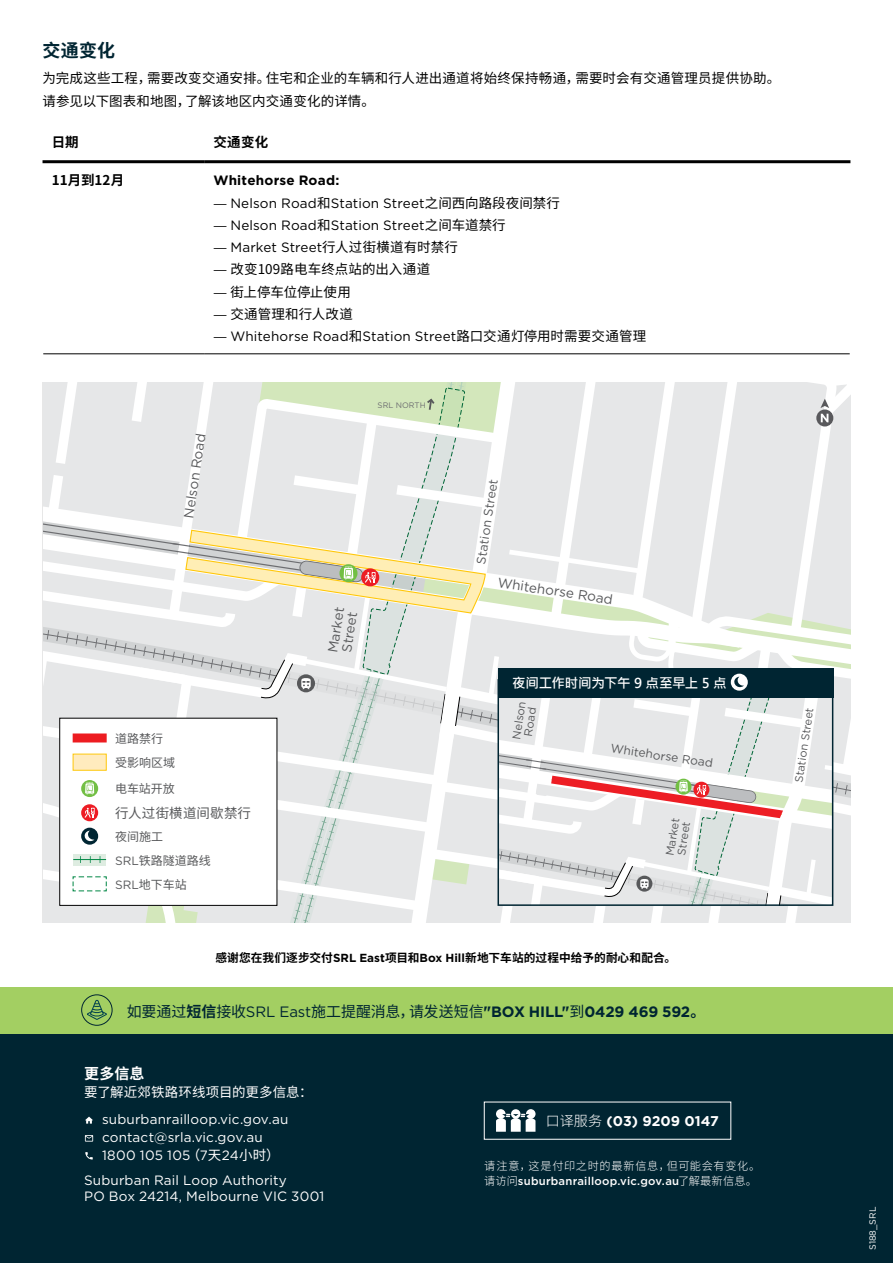
<style>
.page{position:relative;width:893px;height:1263px;background:#fff}
.page>*{position:absolute;margin:0;border:0;box-sizing:border-box;transform-origin:0 0}
.t1{font:700 18px "Noto Sans CJ Ksc";color:#002532}
.t2{font:15px "Noto Sans CJ Ksc";letter-spacing:-.01em;color:#002532}
.t3{font:700 15px "Noto Sans CJ Ksc";color:#fff}
.t4{font:700 14.1px "Gotham";color:#fff}
.t5{font:13.5px "Gotham";letter-spacing:.005em;color:#000}
.t6{font:13.5px/18px "Gotham";letter-spacing:.01em;color:#fff}
.t7{font:13.5px/22.2px "Noto Sans CJ Ksc";letter-spacing:.01em;color:#000}
.t8{font:13.5px/13.5px "Gotham";color:#58595b}
.t9{font:13.5px "Noto Sans CJ Ksc";color:#fff}
.t10{font:700 13.5px "Microsoft Jheng Hei";letter-spacing:-.02em;color:#fff}
.t11{font:700 13.5px "Gotham";letter-spacing:.015em;color:#000}
.t12{font:700 13.5px "Noto Sans CJ Ksc";letter-spacing:.015em;color:#000}
.t13{font:13.5px "Noto Sans CJ Ksc";letter-spacing:.015em;color:#58595b}
.t14{font:13.5px "Noto Sans CJ Ksc";letter-spacing:-.015em;color:#000}
.t15{font:12.6px "Gotham";color:#58595b}
.t16{font:12px/24.5px "Noto Sans CJ Ksc";color:#58595b}
.t17{font:12px "Gotham";color:#58595b}
.t18{font:700 11.7px "Noto Sans CJ Ksc";letter-spacing:.005em;color:#000}
.t19{font:500 11.25px "Gotham";letter-spacing:.02em;color:#fff}
.t20{font:300 11.25px "Noto Sans CJ Ksc";letter-spacing:.065em;color:#fff}
.t21{font:11.25px/11.2px "Gotham";color:#58595b;text-align:center}
.t22{font:11.1px "Gotham";color:#58595b}
.t23{font:9px "Gotham";color:#fff}
.t24{font:7.95px "Gotham";color:#6d6e71}
.s1{font-family:"Myriad Pro"}
.s2{font-family:"Noto Sans CJ Ksc"}
.s3{font-family:"Gotham"}
.s4{font-weight:700}
.s5{font-family:"Gotham";font-weight:700}
.s6{font-family:"Noto Sans CJ Ksc";font-weight:300}
</style>
<div class="page">
<svg style="left:43px;top:383px;width:807px;height:540px"></svg>
<hr style="left:43px;top:160px;width:162px;height:3px;background:#000">
<hr style="left:205px;top:160px;width:645px;height:3px;background:#000">
<hr style="left:43px;top:353px;width:162px;height:1px;background:#000">
<hr style="left:205px;top:353px;width:645px;height:1px;background:#000">
<div style="left:0;top:1034px;width:893px;height:229px;background:#002532"></div>
<svg style="left:85px;top:1116px;width:8px;height:7px"></svg>
<svg style="left:85px;top:1135px;width:8px;height:6px"></svg>
<svg style="left:85px;top:1152px;width:8px;height:7px"></svg>
<div style="left:0;top:987px;width:893px;height:47px;background:#a3cf62"></div>
<svg style="left:87px;top:1000px;width:20px;height:20px"></svg>
<div style="left:81px;top:994px;width:32px;height:32px;border:1px solid #002532;border-radius:50%"></div>
<svg style="left:496px;top:1109px;width:40px;height:23px"></svg>
<h1 class="t1" style="left:43px;top:40px;width:74px">交通变化</h1>
<p class="t7" style="left:43px;top:68px;width:739px">为完成这些工程，需要改变交通安排。住宅和企业的车辆和行人进出通道将始终保持畅通，需要时会有交通管理员提供协助。请参见以下图表和地图，了解该地区内交通变化的详情。</p>
<p class="t12" style="left:52px;top:134px;width:28px">日期</p>
<p class="t12" style="left:213px;top:134px;width:57px">交通变化</p>
<p class="t12" style="left:52px;top:173px;width:74px">11月到12月</p>
<p class="t11" style="left:213px;top:172px;width:128px">Whitehorse Road:</p>
<p class="t5" style="left:213px;top:194px;width:348px"><span class="s1">—</span> Nelson Road<span class="s2">和</span>Station Street<span class="s2">之间西向路段夜间禁行</span></p>
<p class="t5" style="left:213px;top:216px;width:294px"><span class="s1">—</span> Nelson Road<span class="s2">和</span>Station Street<span class="s2">之间车道禁行</span></p>
<p class="t5" style="left:213px;top:239px;width:246px"><span class="s1">—</span> Market Street<span class="s2">行人过街横道有时禁行</span></p>
<p class="t7" style="left:213px;top:258px;width:218px"><span class="s1">—</span> 改变109路电车终点站的出入通道</p>
<p class="t14" style="left:213px;top:284px;width:139px"><span class="s1">—</span> 街上停车位停止使用</p>
<p class="t7" style="left:213px;top:303px;width:141px"><span class="s1">—</span> 交通管理和行人改道</p>
<p class="t5" style="left:213px;top:328px;width:434px"><span class="s1">—</span> Whitehorse Road<span class="s2">和</span>Station Street<span class="s2">路口交通灯停用时需要交通管理</span></p>
<p class="t8" style="left:181px;top:517px;width:87px;rotate:-81deg">Nelson Road</p>
<p class="t16" style="left:115px;top:726px;width:61px">道路禁行受影响区域</p>
<p class="t16" style="left:115px;top:777px;width:61px">电车站开放</p>
<p class="t13" style="left:115px;top:805px;width:137px">行人过街横道间歇禁行</p>
<p class="t16" style="left:115px;top:824px;width:97px">夜间施工<br><span class="s3">SRL</span>铁路隧道路线</p>
<p class="t16" style="left:115px;top:872px;width:73px"><span class="s3">SRL</span>地下车站</p>
<p class="t24" style="left:378px;top:400px;width:50px">SRL NORTH</p>
<p class="t8" style="left:326px;top:651px;width:47px;rotate:-81deg">Market<br>Street</p>
<p class="t15" style="left:472px;top:563px;width:87px;rotate:-81deg">Station Street</p>
<p class="t8" style="left:499px;top:575px;width:118px;rotate:9deg">Whitehorse Road</p>
<p class="t10" style="left:512px;top:674px;width:216px">夜间工作时间为下午 9 点至早上 5 点</p>
<p class="t21" style="left:510px;top:738px;width:40px;rotate:-81deg">Nelson<br>Road</p>
<p class="t17" style="left:612px;top:741px;width:105px;rotate:8deg">Whitehorse Road</p>
<p class="t21" style="left:664px;top:855px;width:40px;text-align:left;rotate:-81deg">Market<br>Street</p>
<p class="t22" style="left:792px;top:782px;width:78px;rotate:-82deg">Station Street</p>
<p class="t18" style="left:215px;top:950px;width:462px">感谢您在我们逐步交付<span class="s3">SRL East</span>项目和<span class="s3">Box Hill</span>新地下车站的过程中给予的耐心和配合。</p>
<p class="t2" style="left:127px;top:1002px;width:580px">如要通过<span class="s4">短信</span>接收<span class="s3">SRL East</span>施工提醒消息，请发送短信<span class="s5">"BOX HILL"</span>到<span class="s5">0429 469 592</span><span class="s4">。</span></p>
<p class="t3" style="left:84px;top:1065px;width:62px">更多信息</p>
<p class="t9" style="left:84px;top:1085px;width:230px">要了解近郊铁路环线项目的更多信息：</p>
<p class="t6" style="left:102px;top:1110px;width:188px">suburbanrailloop.vic.gov.au contact@srla.vic.gov.au<br>1800 105 105<span class="s2">（</span>7<span class="s2">天</span>24<span class="s2">小时）</span></p>
<p class="t6" style="left:84px;top:1171px;width:242px;line-height:16.5px">Suburban Rail Loop Authority<br>PO Box 24214, Melbourne VIC 3001</p>
<p class="t4" style="left:546px;top:1111px;width:174px"><span class="s6">口译服务</span> (03) 9209 0147</p>
<p class="t20" style="left:484px;top:1159px;width:278px">请注意，这是付印之时的最新信息，但可能会有变化。</p>
<p class="t19" style="left:484px;top:1173px;width:274px"><span class="s6">请访问</span>suburbanrailloop.vic.gov.au<span class="s6">了解最新信息。</span></p>
<p class="t23" style="left:867px;top:1250px;width:45px;rotate:-90deg">S188_SRL</p>
</div>
